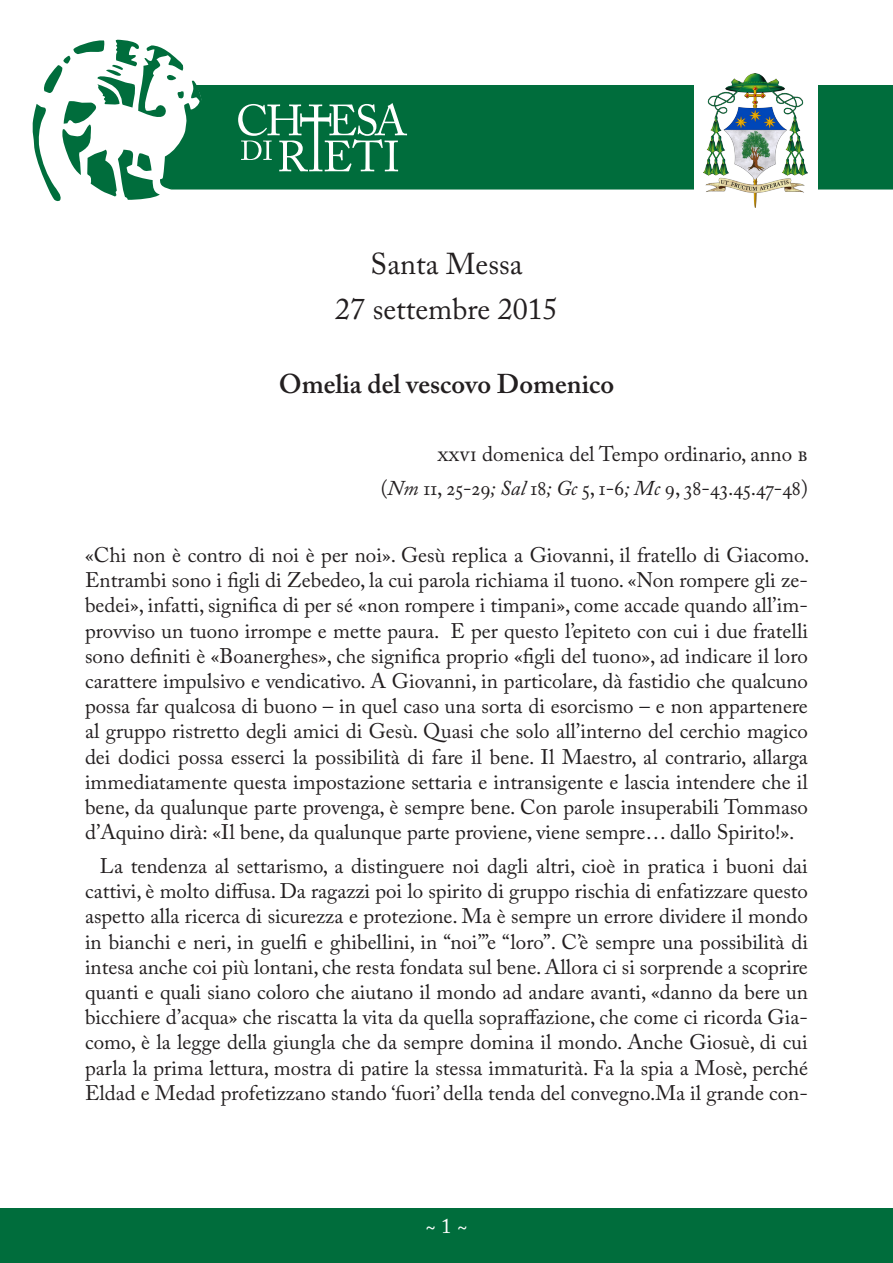
<style>
.page{position:relative;width:893px;height:1263px;background:#fff}
.page>*{position:absolute;margin:0;border:0;box-sizing:border-box;transform-origin:0 0}
.t1{font:30px "Adobe Caslon Pro";color:#231f20}
.t2{font:600 27px "Adobe Caslon Pro";color:#231f20}
.Primo_paragrafo{font:21px/25.2px "Adobe Caslon Pro";color:#231f20;text-align:justify}
.Paragrafo{font:21px/25.2px "Adobe Caslon Pro";color:#231f20;text-align:justify}
.Letture{font:21px "Adobe Caslon Pro";color:#231f20}
.t3{font:21px "Adobe Caslon Pro";color:#fff}
.s1{font-style:italic}
</style>
<div class="page">
<svg style="left:32px;top:40px;width:165px;height:162px"></svg>
<div style="left:171px;top:85px;width:722px;height:105px;background:#006d3c"></div>
<div style="left:694px;top:62px;width:123px;height:160px;background:#fff"></div>
<img style="left:704px;top:74px;width:104px;height:133px">
<svg style="left:238px;top:103px;width:169px;height:68px"></svg>
<div style="left:0;top:1208px;width:893px;height:55px;background:#006d3c"></div>
<p class="t1" style="left:370px;top:246px;width:154px">Santa Messa</p>
<p class="t1" style="left:335px;top:291px;width:224px">27 settembre 2015</p>
<p class="t2" style="left:279px;top:368px;width:337px">Omelia del vescovo Domenico</p>
<p class="Primo_paragrafo" style="left:437px;top:441px;width:372px">xxvi domenica del Tempo ordinario, anno b</p>
<p class="Letture" style="left:381px;top:475px;width:429px">(<span class="s1">Nm</span> 11, 25-29<span class="s1">; Sal</span> 18<span class="s1">; Gc</span> 5, 1-6<span class="s1">; Mc</span> 9, 38-43.45.47-48)</p>
<p class="Primo_paragrafo" style="left:85px;top:542px;width:726px">«Chi non è contro di noi è per noi». Gesù replica a Giovanni, il fratello di Giacomo.<br>Entrambi sono i figli di Zebedeo, la cui parola richiama il tuono. «Non rompere gli ze&shy;bedei», infatti, significa di per sé «non rompere i timpani», come accade quando all’im&shy;provviso un tuono irrompe e mette paura. E per questo l’epiteto con cui i due fratelli sono definiti è «Boanerghes», che significa proprio «figli del tuono», ad indicare il loro carattere impulsivo e vendicativo. A Giovanni, in particolare, dà fastidio che qualcuno possa far qualcosa di buono – in quel caso una sorta di esorcismo – e non appartenere al gruppo ristretto degli amici di Gesù. Quasi che solo all’interno del cerchio magico dei dodici possa esserci la possibilità di fare il bene. Il Maestro, al contrario, allarga immediatamente questa impostazione settaria e intransigente e lascia intendere che il bene, da qualunque parte provenga, è sempre bene. Con parole insuperabili Tommaso d’Aquino dirà: «Il bene, da qualunque parte proviene, viene sempre… dallo Spirito!».</p>
<p class="Paragrafo" style="left:85px;top:853px;width:724px;text-indent:15px">La tendenza al settarismo, a distinguere noi dagli altri, cioè in pratica i buoni dai cattivi, è molto diffusa. Da ragazzi poi lo spirito di gruppo rischia di enfatizzare questo aspetto alla ricerca di sicurezza e protezione. Ma è sempre un errore dividere il mondo in bianchi e neri, in guelfi e ghibellini, in “noi’”e “loro”. C’è sempre una possibilità di intesa anche coi più lontani, che resta fondata sul bene. Allora ci si sorprende a scoprire quanti e quali siano coloro che aiutano il mondo ad andare avanti, «danno da bere un bicchiere d’acqua» che riscatta la vita da quella sopraffazione, che come ci ricorda Gia&shy;como, è la legge della giungla che da sempre domina il mondo. Anche Giosuè, di cui parla la prima lettura, mostra di patire la stessa immaturità. Fa la spia a Mosè, perché Eldad e Medad profetizzano stando ‘fuori’ della tenda del convegno.Ma il grande con-</p>
<p class="t3" style="left:425px;top:1213px;width:44px">~ 1 ~</p>
</div>
